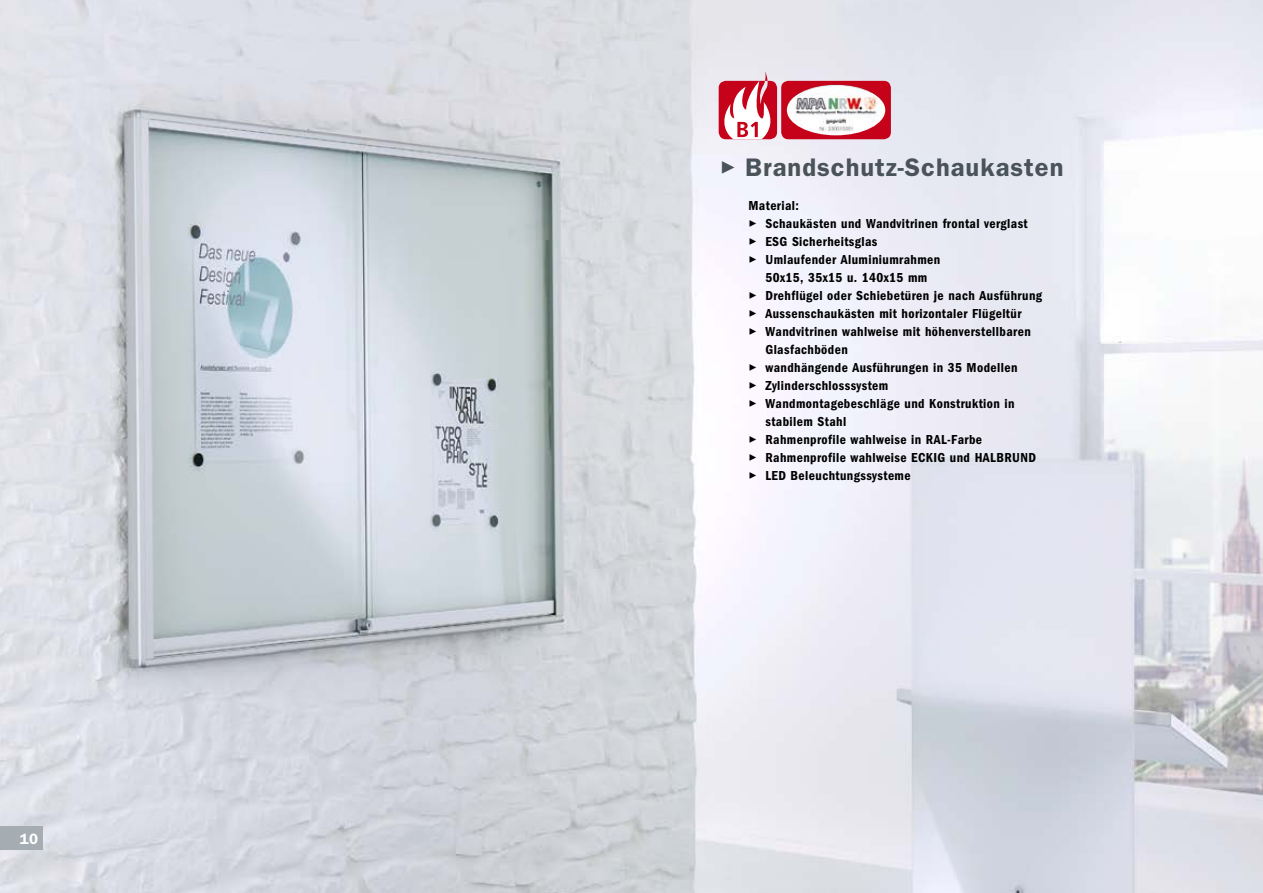
<style>
.page{position:relative;width:1263px;height:893px;background:#fff}
.page>*{position:absolute;margin:0;border:0;box-sizing:border-box;transform-origin:0 0}
.t1{font:600 25.5px "Franklin Gothic LT";letter-spacing:.04em;color:#495359}
.t2{font:600 15px "Franklin Gothic LT";color:#fff}
.t3{font:600 condensed 13.5px/18px "Franklin Gothic LT";letter-spacing:.03em;color:#000}
</style>
<div class="page">
<img style="left:0;top:0;width:1263px;height:893px">
<div style="left:781px;top:81px;width:110px;height:58px;background:#c50219;border-radius:7px"></div>
<img style="left:787px;top:85px;width:98px;height:50px">
<svg style="left:719px;top:71px;width:58px;height:68px"></svg>
<div style="left:0;top:826px;width:43px;height:24px;background:#a5adb3"></div>
<p class="t2" style="left:20px;top:830px;width:20px">10</p>
<h1 class="t1" style="left:720px;top:152px;width:345px">✓ Brandschutz-Schaukasten</h1>
<p class="t3" style="left:748px;top:197px;width:52px">Material:</p>
<p class="t3" style="left:748px;top:215px;width:281px">✓ Schaukästen und Wandvitrinen frontal verglast</p>
<p class="t3" style="left:748px;top:233px;width:131px">✓ ESG Sicherheitsglas</p>
<p class="t3" style="left:748px;top:251px;width:193px;text-align:center">✓ Umlaufender Aluminiumrahmen<br>50x15, 35x15 u. 140x15 mm</p>
<p class="t3" style="left:748px;top:287px;width:295px">✓ Drehflügel oder Schiebetüren je nach Ausführung</p>
<p class="t3" style="left:748px;top:305px;width:275px">✓ Aussenschaukästen mit horizontaler Flügeltür</p>
<p class="t3" style="left:765px;top:323px;width:267px;text-indent:-17px">✓ Wandvitrinen wahlweise mit höhenverstellbaren<br>Glasfachböden</p>
<p class="t3" style="left:748px;top:359px;width:270px">✓ wandhängende Ausführungen in 35 Modellen</p>
<p class="t3" style="left:748px;top:377px;width:141px">✓ Zylinderschlosssystem</p>
<p class="t3" style="left:765px;top:395px;width:251px;text-indent:-17px">✓ Wandmontagebeschläge und Konstruktion in stabilem Stahl</p>
<p class="t3" style="left:748px;top:431px;width:235px">✓ Rahmenprofile wahlweise in RAL-Farbe</p>
<p class="t3" style="left:748px;top:449px;width:289px">✓ Rahmenprofile wahlweise ECKIG und HALBRUND</p>
<p class="t3" style="left:748px;top:467px;width:164px">✓ LED Beleuchtungssysteme</p>
</div>
